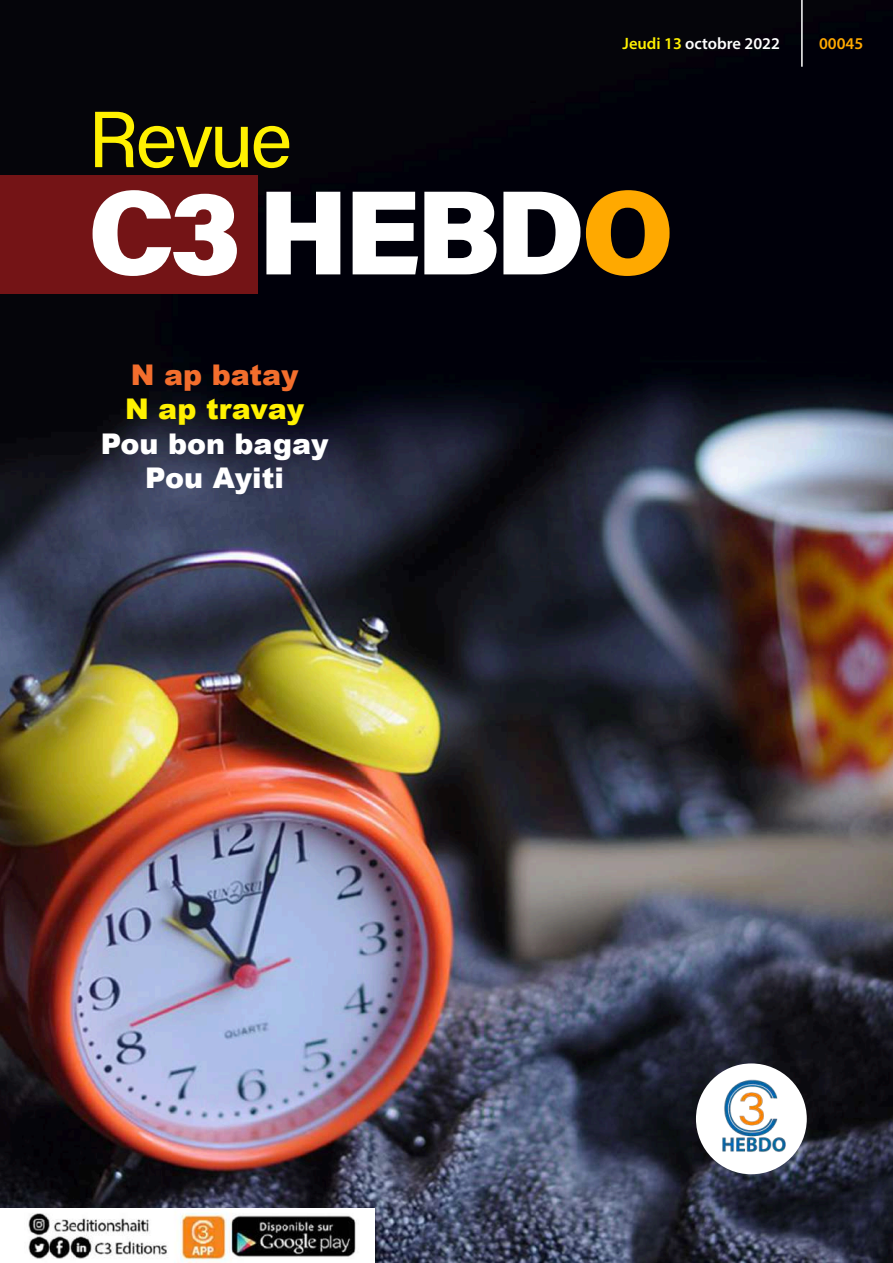
<style>
.page{position:relative;width:893px;height:1263px;background:#fff}
.page>*{position:absolute;margin:0;border:0;box-sizing:border-box;transform-origin:0 0}
.t1{font:900 120px "Acumin Pro";letter-spacing:-.04em;color:#fff}
.t2{font:79.5px "Acumin Pro";letter-spacing:-.04em;color:#fff101}
.t3{font:900 28.5px/34.5px "Arial";color:#fff;text-align:center}
.t4{font:900 28.5px "Arial";color:#fff101}
.t5{font:900 28.5px "Arial";color:#f36e2d}
.t6{font:600 16.5px "Myriad Pro";color:#fff}
.t7{font:600 16.5px "Myriad Pro";color:#ffa900}
.s1{color:#fff101}
.s2{color:#ffa900}
</style>
<div class="page">
<img style="left:0;top:0;width:893px;height:1263px">
<div style="left:0;top:176px;width:258px;height:118px;background:#741416"></div>
<hr style="left:801px;top:0;width:2px;height:67px;background:#fff">
<div style="left:696px;top:1063px;width:111px;height:111px;background:#fff;border-radius:50%"></div>
<img style="left:707px;top:1073px;width:86px;height:88px">
<div style="left:0;top:1209px;width:374px;height:54px;background:#fff"></div>
<img style="left:28px;top:1213px;width:328px;height:50px">
<p class="t6" style="left:622px;top:33px;width:159px"><span class="s1">Jeudi 13</span> octobre 2022</p>
<p class="t7" style="left:819px;top:33px;width:46px">00045</p>
<h2 class="t2" style="left:88px;top:84px;width:206px">Revue</h2>
<h1 class="t1" style="left:88px;top:147px;width:588px">C3 HEBD<span class="s2">O</span></h1>
<p class="t5" style="left:131px;top:354px;width:169px">N ap batay</p>
<p class="t4" style="left:125px;top:389px;width:181px">N ap travay</p>
<p class="t3" style="left:101px;top:426px;width:229px">Pou bon bagay<br>Pou Ayiti</p>
</div>
